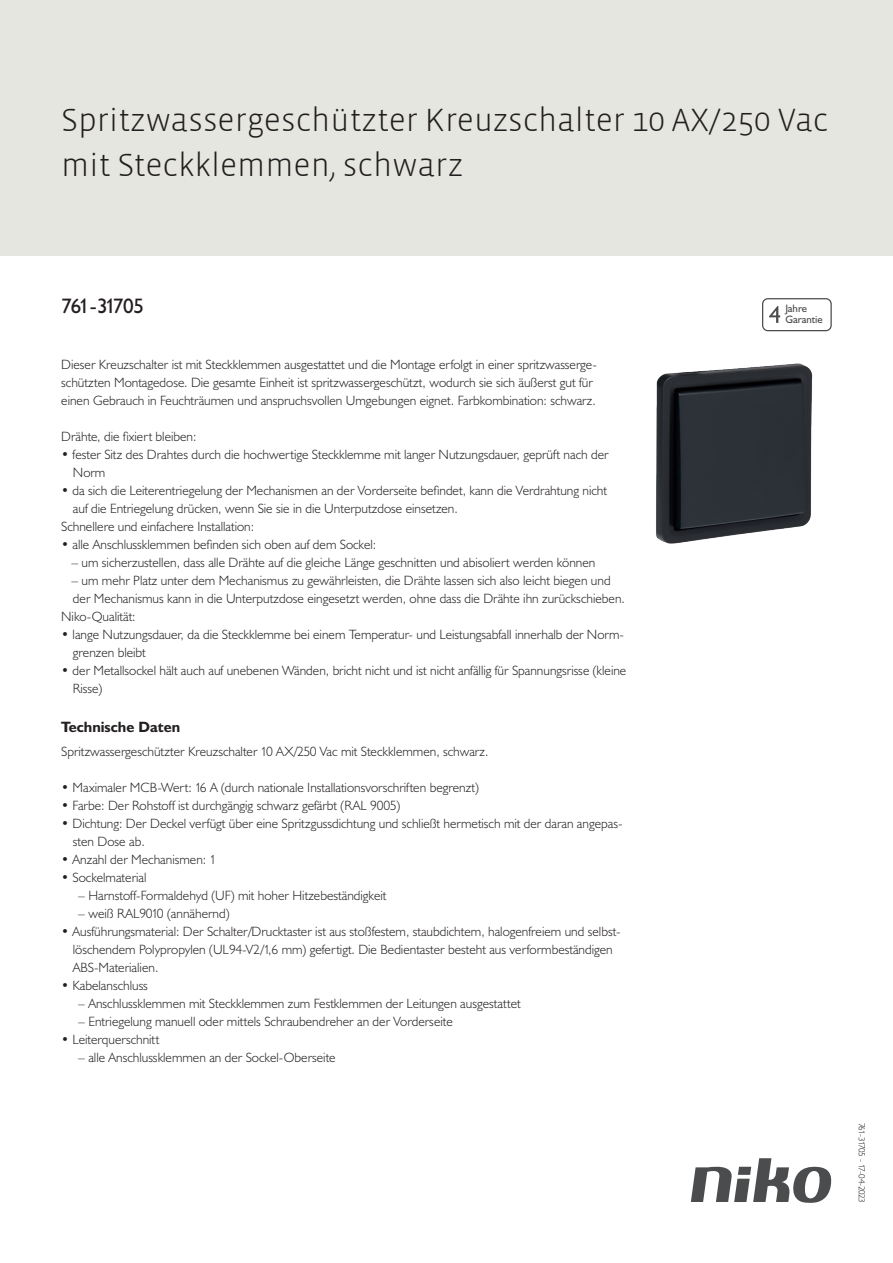
<style>
.page{position:relative;width:893px;height:1263px;background:#fff}
.page>*{position:absolute;margin:0;border:0;box-sizing:border-box;transform-origin:0 0}
.Title_datasheets{font:300 33px/45px "Vista Sans";color:#231f20}
.Article_number{font:21px "Humanist 521 BT";letter-spacing:-.075em;color:#231f20}
.Titles_parts{font:700 15px "Humanist 521 BT";color:#231f20}
.USP_Bullets{font:300 13.5px/18px "Humanist 521 BT";color:#231f20}
.Platte_tekst_CAB{font:300 13.5px/18px "Humanist 521 BT";color:#231f20}
.USP_Bullets_level_2{font:300 13.5px "Humanist 521 BT";color:#231f20}
.t1{font:10.8px/10.8px "Humanist 521 BT";color:#4b4c4d}
.Revision{font:300 9px "Humanist 521 BT";letter-spacing:-.05em;color:#231f20}
</style>
<div class="page">
<svg style="left:691px;top:1158px;width:141px;height:45px"></svg>
<div style="left:0;top:0;width:893px;height:255px;background:#e6e6e0"></div>
<svg style="left:762px;top:298px;width:70px;height:33px"></svg>
<img style="left:656px;top:363px;width:157px;height:181px">
<p class="Title_datasheets" style="left:61px;top:98px;width:769px">Spritzwassergeschützter Kreuzschalter 10 AX/250 Vac mit Steckklemmen, schwarz</p>
<p class="Article_number" style="left:61px;top:293px;width:84px">761-31705</p>
<p class="t1" style="left:785px;top:303px;width:39px">Jahre<br>Garantie</p>
<p class="Platte_tekst_CAB" style="left:61px;top:355px;width:537px">Dieser Kreuzschalter ist mit Steckklemmen ausgestattet und die Montage erfolgt in einer spritzwasserge&shy;schützten Montagedose. Die gesamte Einheit ist spritzwassergeschützt, wodurch sie sich äußerst gut für einen Gebrauch in Feuchträumen und anspruchsvollen Umgebungen eignet. Farbkombination: schwarz.</p>
<p class="USP_Bullets" style="left:61px;top:427px;width:137px">Drähte, die fixiert bleiben:</p>
<p class="USP_Bullets" style="left:73px;top:445px;width:537px;text-indent:-12px">• fester Sitz des Drahtes durch die hochwertige Steckklemme mit langer Nutzungsdauer, geprüft nach der<br>Norm</p>
<p class="USP_Bullets" style="left:73px;top:481px;width:536px;text-indent:-12px">• da sich die Leiterentriegelung der Mechanismen an der Vorderseite befindet, kann die Verdrahtung nicht auf die Entriegelung drücken, wenn Sie sie in die Unterputzdose einsetzen.</p>
<p class="USP_Bullets" style="left:61px;top:517px;width:194px">Schnellere und einfachere Installation:</p>
<p class="USP_Bullets" style="left:61px;top:535px;width:317px">• alle Anschlussklemmen befinden sich oben auf dem Sockel:</p>
<p class="USP_Bullets" style="left:71px;top:553px;width:525px">– um sicherzustellen, dass alle Drähte auf die gleiche Länge geschnitten und abisoliert werden können</p>
<p class="USP_Bullets" style="left:71px;top:571px;width:555px">– um mehr Platz unter dem Mechanismus zu gewährleisten, die Drähte lassen sich also leicht biegen und der Mechanismus kann in die Unterputzdose eingesetzt werden, ohne dass die Drähte ihn zurückschieben.</p>
<p class="USP_Bullets" style="left:61px;top:607px;width:76px">Niko-Qualität:</p>
<p class="USP_Bullets" style="left:73px;top:625px;width:552px;text-indent:-12px">• lange Nutzungsdauer, da die Steckklemme bei einem Temperatur- und Leistungsabfall innerhalb der Norm&shy;grenzen bleibt</p>
<p class="USP_Bullets" style="left:73px;top:661px;width:555px;text-indent:-12px">• der Metallsockel hält auch auf unebenen Wänden, bricht nicht und ist nicht anfällig für Spannungsrisse (kleine<br>Risse)</p>
<p class="Titles_parts" style="left:61px;top:717px;width:120px">Technische Daten</p>
<p class="Platte_tekst_CAB" style="left:61px;top:742px;width:429px">Spritzwassergeschützter Kreuzschalter 10 AX/250 Vac mit Steckklemmen, schwarz.</p>
<p class="USP_Bullets" style="left:61px;top:778px;width:419px">• Maximaler MCB-Wert: 16 A (durch nationale Installationsvorschriften begrenzt)</p>
<p class="USP_Bullets" style="left:61px;top:796px;width:341px">• Farbe: Der Rohstoff ist durchgängig schwarz gefärbt (RAL 9005)</p>
<p class="USP_Bullets" style="left:73px;top:814px;width:551px;text-indent:-12px">• Dichtung: Der Deckel verfügt über eine Spritzgussdichtung und schließt hermetisch mit der daran angepas&shy;sten Dose ab.</p>
<p class="USP_Bullets" style="left:61px;top:850px;width:157px">• Anzahl der Mechanismen: 1</p>
<p class="USP_Bullets" style="left:61px;top:868px;width:87px">• Sockelmaterial</p>
<p class="USP_Bullets_level_2" style="left:78px;top:887px;width:310px">– Harnstoff-Formaldehyd (UF) mit hoher Hitzebeständigkeit</p>
<p class="USP_Bullets_level_2" style="left:78px;top:905px;width:153px">– weiß RAL9010 (annähernd)</p>
<p class="USP_Bullets" style="left:73px;top:922px;width:549px;text-indent:-12px">• Ausführungsmaterial: Der Schalter/Drucktaster ist aus stoßfestem, staubdichtem, halogenfreiem und selbst&shy;löschendem Polypropylen (UL94-V2/1,6 mm) gefertigt. Die Bedientaster besteht aus verformbeständigen<br>ABS-Materialien.</p>
<p class="USP_Bullets" style="left:61px;top:976px;width:88px">• Kabelanschluss</p>
<p class="USP_Bullets_level_2" style="left:78px;top:995px;width:444px">– Anschlussklemmen mit Steckklemmen zum Festklemmen der Leitungen ausgestattet</p>
<p class="USP_Bullets_level_2" style="left:78px;top:1013px;width:376px">– Entriegelung manuell oder mittels Schraubendreher an der Vorderseite</p>
<p class="USP_Bullets" style="left:61px;top:1030px;width:100px">• Leiterquerschnitt</p>
<p class="USP_Bullets_level_2" style="left:78px;top:1049px;width:259px">– alle Anschlussklemmen an der Sockel-Oberseite</p>
<p class="Revision" style="left:868px;top:1122px;width:82px;rotate:90deg">761-31705 - 17-04-2023</p>
</div>
